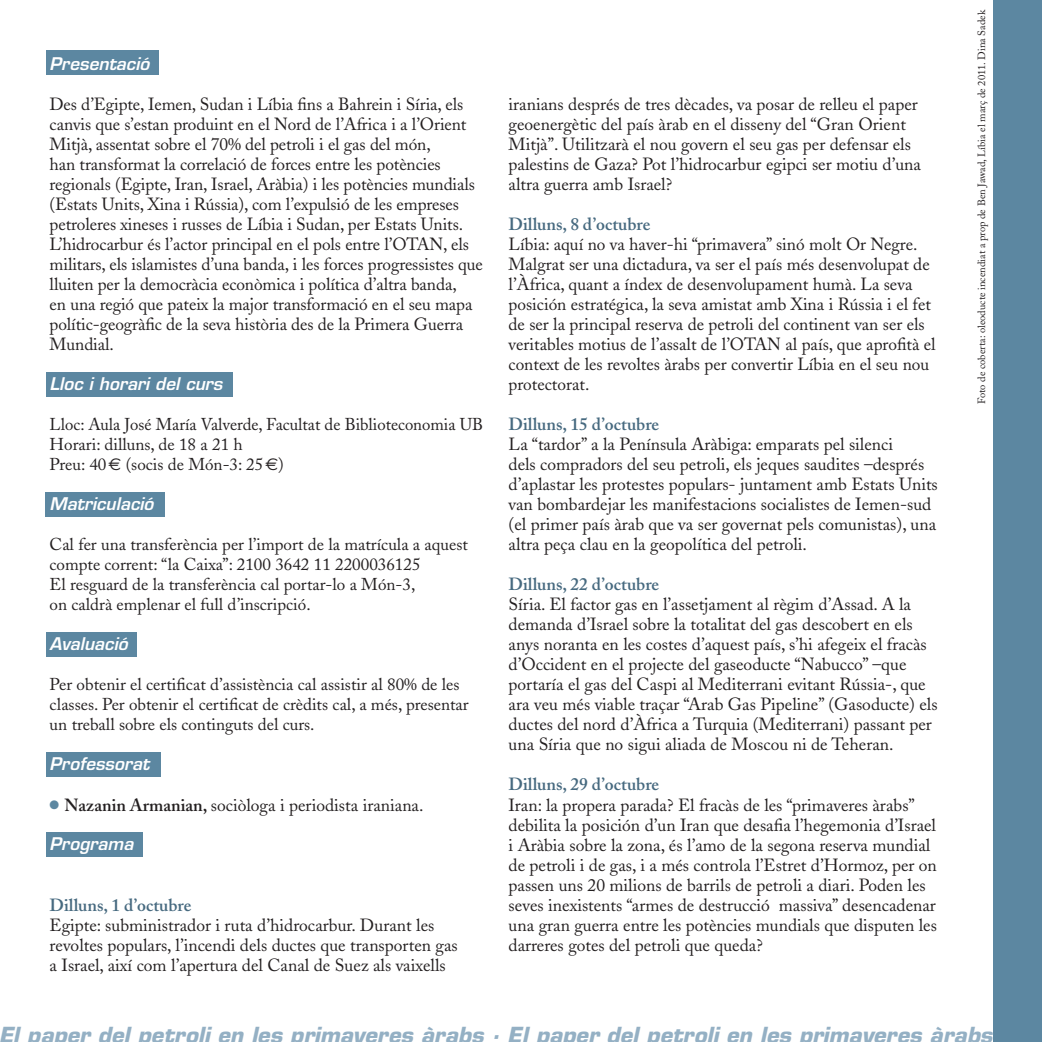
<style>
.page{position:relative;width:1042px;height:1042px;background:#fff}
.page>*{position:absolute;margin:0;border:0;box-sizing:border-box;transform-origin:0 0}
.t1{font:italic 700 21.7px "Eurostile";color:#94b0c4}
.t2{font:17.5px/19.9px "Adobe Caslon";color:#231f20}
.t3{font:600 17.5px "Adobe Caslon";color:#476a80}
.t4{font:17.15px/19.9px "Adobe Caslon";color:#231f20}
.t5{font:italic 600 17.15px "Eurostile";color:#fff}
.t6{font:10.5px "Adobe Caslon";color:#231f20}
.s1{font-family:"Euro Sans"}
.s2{color:#5c87a1}
.s3{font-weight:600}
</style>
<div class="page">
<div style="left:993px;top:0;width:49px;height:1042px;background:#5c87a1"></div>
<div style="left:46px;top:50px;width:112px;height:24px;background:#5c87a1"></div>
<div style="left:46px;top:372px;width:187px;height:25px;background:#5c87a1"></div>
<div style="left:46px;top:631px;width:91px;height:25px;background:#5c87a1"></div>
<div style="left:46px;top:752px;width:115px;height:25px;background:#5c87a1"></div>
<div style="left:46px;top:492px;width:119px;height:25px;background:#5c87a1"></div>
<div style="left:46px;top:831px;width:96px;height:25px;background:#5c87a1"></div>
<p class="t5" style="left:50px;top:53px;width:101px">Presentació</p>
<p class="t2" style="left:50px;top:94px;width:435px">Des d’Egipte, Iemen, Sudan i Líbia fins a Bahrein i Síria, els canvis que s’estan produint en el Nord de l’Africa i a l’Orient Mitjà, assentat sobre el 70% del petroli i el gas del món,<br>han transformat la correlació de forces entre les potències regionals (Egipte, Iran, Israel, Aràbia) i les potències mundials (Estats Units, Xina i Rússia), com l’expulsió de les empreses petroleres xineses i russes de Líbia i Sudan, per Estats Units.<br>L’hidrocarbur és l’actor principal en el pols entre l’OTAN, els militars, els islamistes d’una banda, i les forces progressistes que lluiten per la democràcia econòmica i política d’altra banda,<br>en una regió que pateix la major transformació en el seu mapa polític-geogràfic de la seva història des de la Primera Guerra Mundial.</p>
<p class="t5" style="left:50px;top:373px;width:174px">Lloc i horari del curs</p>
<p class="t4" style="left:50px;top:414px;width:435px">Lloc: Aula José María Valverde, Facultat de Biblioteconomia UB<br>Horari: dilluns, de 18 a 21 h<br>Preu: 40 <span class="s1">E</span> (socis de Món-3: 25 <span class="s1">E</span>)</p>
<p class="t5" style="left:50px;top:493px;width:105px">Matriculació</p>
<p class="t4" style="left:50px;top:534px;width:420px">Cal fer una transferència per l’import de la matrícula a aquest compte corrent: “la Caixa”: 2100 3642 11 2200036125<br>El resguard de la transferència cal portar-lo a Món-3,<br>on caldrà emplenar el full d’inscripció.</p>
<p class="t5" style="left:50px;top:633px;width:80px">Avaluació</p>
<p class="t4" style="left:50px;top:675px;width:421px">Per obtenir el certificat d’assistència cal assistir al 80% de les classes. Per obtenir el certificat de crèdits cal, a més, presentar un treball sobre els continguts del curs.</p>
<p class="t5" style="left:50px;top:753px;width:101px">Professorat</p>
<p class="t2" style="left:50px;top:795px;width:375px"><span class="s2">●</span> <span class="s3">Nazanin Armanian,</span> sociòloga i periodista iraniana.</p>
<p class="t5" style="left:50px;top:833px;width:85px">Programa</p>
<p class="t3" style="left:50px;top:894px;width:143px">Dilluns, 1 d’octubre</p>
<p class="t2" style="left:50px;top:915px;width:410px">Egipte: subministrador i ruta d’hidrocarbur. Durant les revoltes populars, l’incendi dels ductes que transporten gas a Israel, així com l’apertura del Canal de Suez als vaixells</p>
<p class="t2" style="left:508px;top:94px;width:414px">iranians després de tres dècades, va posar de relleu el paper geoenergètic del país àrab en el disseny del “Gran Orient Mitjà”. Utilitzarà el nou govern el seu gas per defensar els palestins de Gaza? Pot l’hidrocarbur egipci ser motiu d’una altra guerra amb Israel?</p>
<p class="t3" style="left:508px;top:213px;width:143px">Dilluns, 8 d’octubre</p>
<p class="t2" style="left:508px;top:234px;width:428px">Líbia: aquí no va haver-hi “primavera” sinó molt Or Negre.<br>Malgrat ser una dictadura, va ser el país més desenvolupat de l’Àfrica, quant a índex de desenvolupament humà. La seva posición estratégica, la seva amistat amb Xina i Rússia i el fet de ser la principal reserva de petroli del continent van ser els veritables motius de l’assalt de l’OTAN al país, que aprofità el context de les revoltes àrabs per convertir Líbia en el seu nou protectorat.</p>
<p class="t3" style="left:508px;top:413px;width:152px">Dilluns, 15 d’octubre</p>
<p class="t2" style="left:508px;top:434px;width:431px">La “tardor” a la Península Aràbiga: emparats pel silenci<br>dels compradors del seu petroli, els jeques saudites –després d’aplastar les protestes populars- juntament amb Estats Units van bombardejar les manifestacions socialistes de Iemen-sud (el primer país àrab que va ser governat pels comunistas), una altra peça clau en la geopolítica del petroli.</p>
<p class="t3" style="left:508px;top:574px;width:152px">Dilluns, 22 d’octubre</p>
<p class="t2" style="left:508px;top:594px;width:430px">Síria. El factor gas en l’assetjament al règim d’Assad. A la demanda d’Israel sobre la totalitat del gas descobert en els anys noranta en les costes d’aquest país, s’hi afegeix el fracàs d’Occident en el projecte del gaseoducte “Nabucco” –que portaría el gas del Caspi al Mediterrani evitant Rússia-, que ara veu més viable traçar “Arab Gas Pipeline” (Gasoducte) els ductes del nord d’Àfrica a Turquia (Mediterrani) passant per una Síria que no sigui aliada de Moscou ni de Teheran.</p>
<p class="t3" style="left:508px;top:774px;width:152px">Dilluns, 29 d’octubre</p>
<p class="t2" style="left:508px;top:795px;width:430px">Iran: la propera parada? El fracàs de les “primaveres àrabs” debilita la posición d’un Iran que desafia l’hegemonia d’Israel i Aràbia sobre la zona, és l’amo de la segona reserva mundial de petroli i de gas, i a més controla l’Estret d’Hormoz, per on passen uns 20 milions de barrils de petroli a diari. Poden les seves inexistents “armes de destrucció massiva” desencadenar una gran guerra entre les potències mundials que disputen les darreres gotes del petroli que queda?</p>
<p class="t6" style="left:975px;top:404px;width:395px;rotate:-90deg">Foto de coberta: oleoducte incendiat a prop de Ben Jawad, Líbia el març de 2011. Dina Sadek</p>
<p class="t1" style="left:-2px;top:1021px;width:995px">El paper del petroli en les primaveres àrabs · El paper del petroli en les primaveres àrabs</p>
</div>
